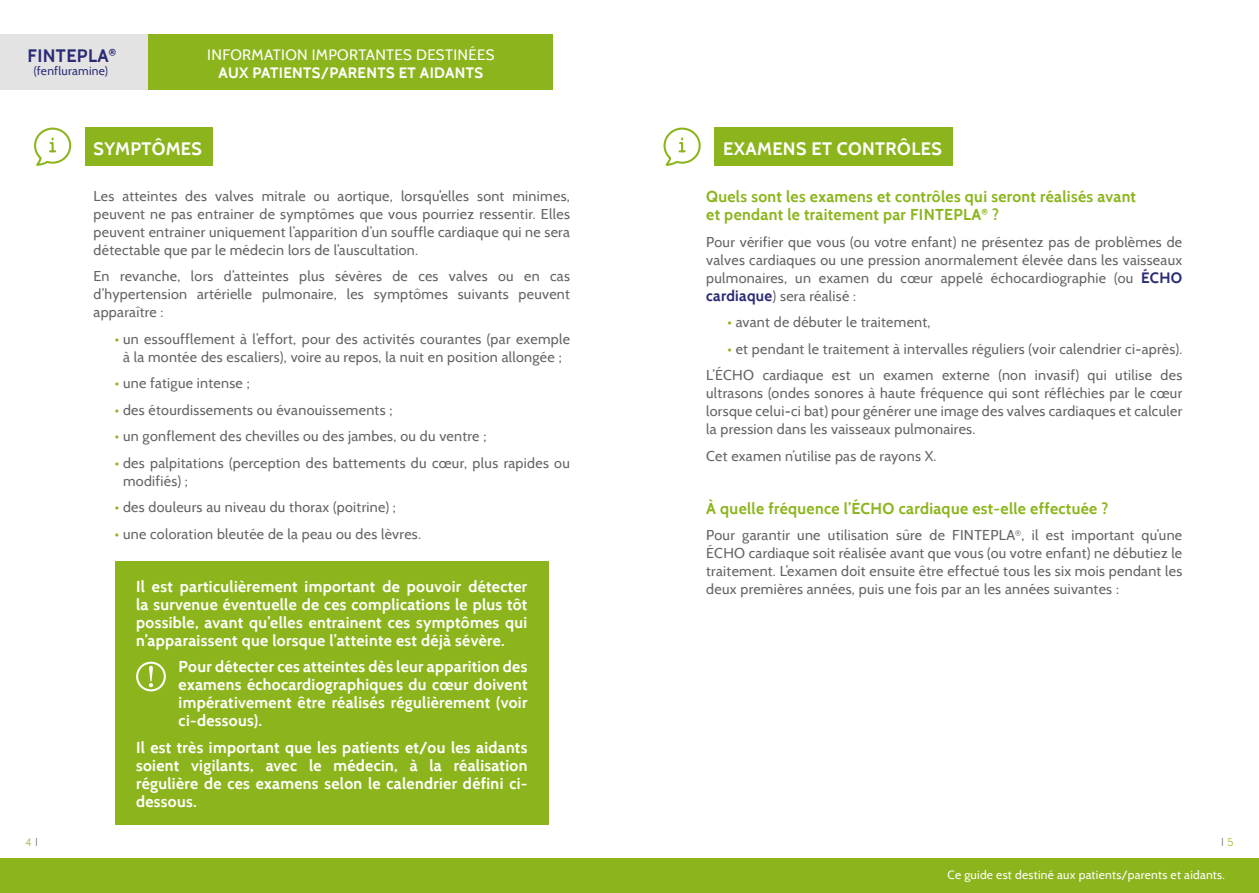
<style>
.page{position:relative;width:1259px;height:893px;background:#fff}
.page>*{position:absolute;margin:0;border:0;box-sizing:border-box;transform-origin:0 0}
.t1{font:700 18px "Cabin";letter-spacing:.02em;color:#fff}
.t2{font:700 18px "Cabin";letter-spacing:.02em;color:#2b2b75}
.t3{font:700 15.75px/18px "Cabin";letter-spacing:.02em;color:#fff;text-align:justify}
.t4{font:700 15.75px/18px "Cabin";letter-spacing:.02em;color:#8cb51d}
.t5{font:15px "Cabin";letter-spacing:.02em;color:#fff}
.t6{font:700 15px "Cabin";letter-spacing:.02em;color:#fff}
.t7{font:14.25px/18px "Cabin";letter-spacing:.02em;color:#646363;text-align:justify}
.t8{font:12px "Cabin";letter-spacing:.02em;color:#fff}
.t9{font:12px "Cabin";letter-spacing:.02em;color:#2b2b75}
.t10{font:300 12px "Neuzeit Gro";color:#8cb51d}
.t11{font:300 12px "Neuzeit Gro";color:#646363}
.s1{color:#8cb51d}
.s2{font-weight:700;font-size:15px;color:#2b2b75}
.s3{color:#646363}
</style>
<div class="page">
<div style="left:115px;top:561px;width:434px;height:264px;background:#8cb51d"></div>
<div style="left:85px;top:128px;width:128px;height:38px;background:#8cb51d"></div>
<div style="left:714px;top:128px;width:238px;height:38px;background:#8cb51d"></div>
<svg style="left:34px;top:127px;width:38px;height:39px"></svg>
<svg style="left:663px;top:127px;width:38px;height:39px"></svg>
<div style="left:0;top:34px;width:149px;height:55px;background:#e3e3e3"></div>
<div style="left:149px;top:34px;width:404px;height:55px;background:#8cb51d"></div>
<div style="left:0;top:859px;width:1259px;height:34px;background:#8cb51d"></div>
<div style="left:136px;top:662px;width:30px;height:29px;border:2px solid #fff;border-radius:50%"></div>
<svg style="left:149px;top:666px;width:4px;height:21px"></svg>
<p class="t2" style="left:28px;top:45px;width:90px">FINTEPLA<sup>®</sup></p>
<p class="t5" style="left:207px;top:45px;width:289px">INFORMATION IMPORTANTES DESTINÉES</p>
<p class="t9" style="left:34px;top:64px;width:76px">(fenfluramine)</p>
<p class="t6" style="left:219px;top:64px;width:266px">AUX PATIENTS/PARENTS ET AIDANTS</p>
<p class="t1" style="left:94px;top:138px;width:110px">SYMPTÔMES</p>
<p class="t1" style="left:723px;top:138px;width:220px">EXAMENS ET CONTRÔLES</p>
<p class="t7" style="left:94px;top:187px;width:478px">Les atteintes des valves mitrale ou aortique, lorsqu’elles sont minimes, peuvent ne pas entrainer de symptômes que vous pourriez ressentir. Elles peuvent entrainer uniquement l’apparition d’un souffle cardiaque qui ne sera détectable que par le médecin lors de l’auscultation.</p>
<p class="t7" style="left:94px;top:267px;width:478px">En revanche, lors d’atteintes plus sévères de ces valves ou en cas d’hypertension artérielle pulmonaire, les symptômes suivants peuvent apparaître :</p>
<p class="t7" style="left:115px;top:330px;width:457px;text-align:center"><span class="s1">•</span> un essoufflement à l’effort, pour des activités courantes (par exemple à la montée des escaliers), voire au repos, la nuit en position allongée ;</p>
<p class="t7" style="left:115px;top:374px;width:136px"><span class="s1">•</span> une fatigue intense ;</p>
<p class="t7" style="left:115px;top:401px;width:279px"><span class="s1">•</span> des étourdissements ou évanouissements ;</p>
<p class="t7" style="left:115px;top:427px;width:373px"><span class="s1">•</span> un gonflement des chevilles ou des jambes, ou du ventre ;</p>
<p class="t7" style="left:123px;top:454px;width:448px;text-indent:-8px"><span class="s1">•</span> des palpitations (perception des battements du cœur, plus rapides ou modifiés) ;</p>
<p class="t7" style="left:115px;top:498px;width:283px"><span class="s1">•</span> des douleurs au niveau du thorax (poitrine) ;</p>
<p class="t7" style="left:115px;top:525px;width:308px"><span class="s1">•</span> une coloration bleutée de la peau ou des lèvres.</p>
<p class="t3" style="left:136px;top:577px;width:393px">Il est particulièrement important de pouvoir détecter la survenue éventuelle de ces complications le plus tôt possible, avant qu’elles entrainent ces symptômes qui n’apparaissent que lorsque l’atteinte est déjà sévère.</p>
<p class="t3" style="left:179px;top:658px;width:350px">Pour détecter ces atteintes dès leur apparition des examens échocardiographiques du cœur doivent impérativement être réalisés régulièrement (voir ci-dessous).</p>
<p class="t3" style="left:136px;top:738px;width:393px">Il est très important que les patients et/ou les aidants soient vigilants, avec le médecin, à la réalisation régulière de ces examens selon le calendrier défini ci&shy;dessous.</p>
<p class="t4" style="left:706px;top:188px;width:431px">Quels sont les examens et contrôles qui seront réalisés avant et pendant le traitement par FINTEPLA<sup>®</sup> ?</p>
<p class="t7" style="left:706px;top:233px;width:477px">Pour vérifier que vous (ou votre enfant) ne présentez pas de problèmes de valves cardiaques ou une pression anormalement élevée dans les vaisseaux pulmonaires, un examen du cœur appelé échocardiographie (ou <span class="s2">ÉCHO cardiaque</span>) sera réalisé :</p>
<p class="t7" style="left:727px;top:313px;width:205px"><span class="s1">•</span> avant de débuter le traitement,</p>
<p class="t7" style="left:706px;top:335px;width:477px;line-height:26.5px;text-align:right"><span class="s1">•</span> et pendant le traitement à intervalles réguliers (voir calendrier ci-après).<br>L’ÉCHO cardiaque est un examen externe (non invasif) qui utilise des</p>
<p class="t7" style="left:706px;top:384px;width:477px">ultrasons (ondes sonores à haute fréquence qui sont réfléchies par le cœur lorsque celui-ci bat) pour générer une image des valves cardiaques et calculer la pression dans les vaisseaux pulmonaires.</p>
<p class="t7" style="left:706px;top:447px;width:232px">Cet examen n’utilise pas de rayons X.</p>
<p class="t4" style="left:706px;top:499px;width:404px">À quelle fréquence l’ÉCHO cardiaque est-elle effectuée ?</p>
<p class="t7" style="left:706px;top:526px;width:477px">Pour garantir une utilisation sûre de FINTEPLA<sup>®</sup>, il est important qu’une ÉCHO cardiaque soit réalisée avant que vous (ou votre enfant) ne débutiez le traitement. L’examen doit ensuite être effectué tous les six mois pendant les deux premières années, puis une fois par an les années suivantes :</p>
<p class="t10" style="left:26px;top:835px;width:14px">4 <span class="s3">I</span></p>
<p class="t11" style="left:1221px;top:835px;width:14px">I <span class="s1">5</span></p>
<p class="t8" style="left:947px;top:868px;width:279px">Ce guide est destiné aux patients/parents et aidants.</p>
</div>
